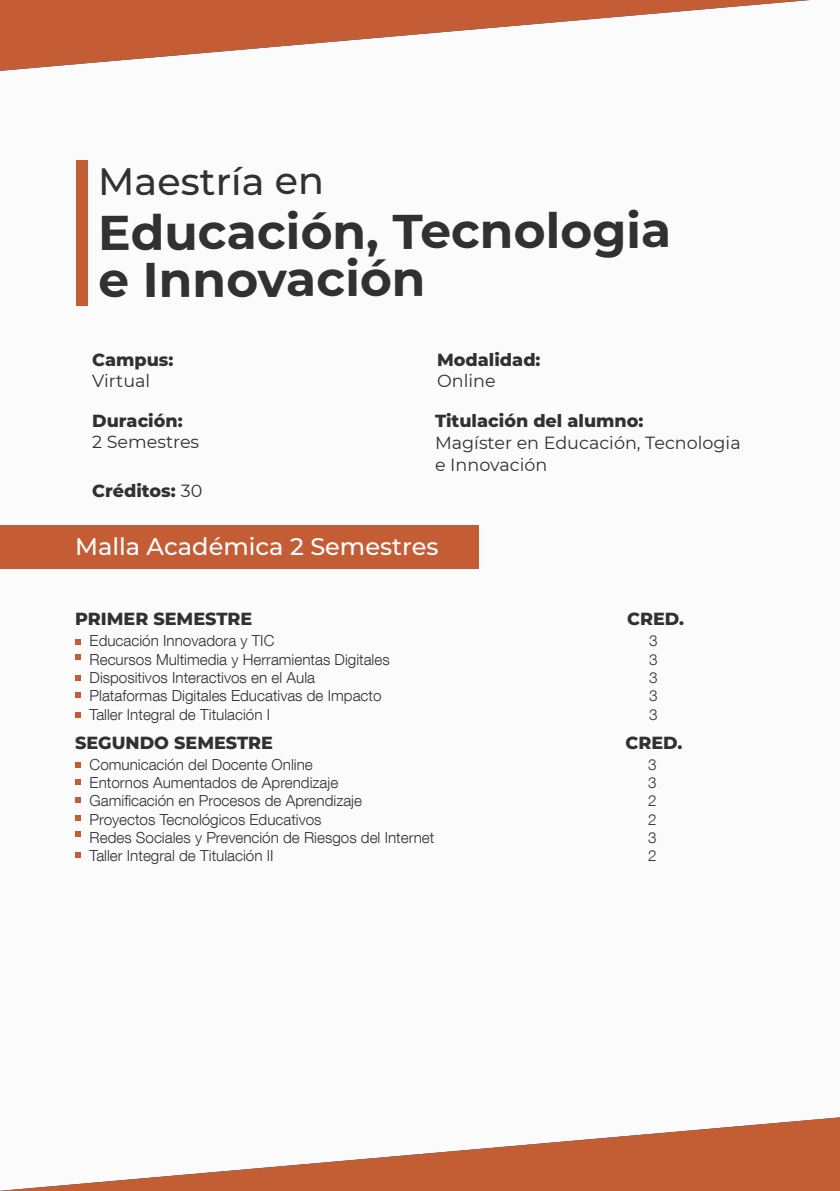
<style>
.page{position:relative;width:840px;height:1191px;background:#fff}
.page>*{position:absolute;margin:0;border:0;box-sizing:border-box;transform-origin:0 0}
.t1{font:700 48.8px/47.8px "Montserrat";letter-spacing:-.005em;color:#323132}
.t2{font:500 38px "Montserrat";letter-spacing:-.005em;color:#323132}
.t3{font:500 24px "Montserrat";color:#fff}
.t4{font:800 17.6px "Montserrat";color:#323132}
.t5{font:17.6px/22px "Montserrat";color:#323132}
.t6{font:300 15.2px/18.2px "Helvetica Neue LT Com";color:#323132}
.s1{font-weight:400}
</style>
<div class="page">
<div style="left:0;top:0;width:839px;height:1191px;background:#fcfbfb"></div>
<svg style="left:0;top:0;width:809px;height:71px"></svg>
<svg style="left:0;top:1117px;width:839px;height:74px"></svg>
<div style="left:0;top:525px;width:478px;height:43px;background:#c45d36"></div>
<div style="left:76px;top:160px;width:11px;height:145px;background:#c45d36"></div>
<svg style="left:75px;top:639px;width:6px;height:6px"></svg>
<svg style="left:75px;top:675px;width:6px;height:5px"></svg>
<svg style="left:75px;top:654px;width:6px;height:6px"></svg>
<svg style="left:75px;top:692px;width:6px;height:6px"></svg>
<svg style="left:75px;top:712px;width:6px;height:5px"></svg>
<svg style="left:75px;top:762px;width:6px;height:6px"></svg>
<svg style="left:75px;top:831px;width:6px;height:6px"></svg>
<svg style="left:75px;top:852px;width:6px;height:6px"></svg>
<svg style="left:75px;top:797px;width:6px;height:5px"></svg>
<svg style="left:75px;top:815px;width:6px;height:6px"></svg>
<svg style="left:75px;top:779px;width:6px;height:6px"></svg>
<h2 class="t2" style="left:98px;top:155px;width:227px">Maestría en</h2>
<h1 class="t1" style="left:98px;top:205px;width:574px">Educación, Tecnologia e Innovación</h1>
<p class="t4" style="left:92px;top:347px;width:83px">Campus:</p>
<p class="t5" style="left:92px;top:369px;width:59px">Virtual</p>
<p class="t4" style="left:92px;top:408px;width:92px">Duración:</p>
<p class="t5" style="left:92px;top:430px;width:108px">2 Semestres</p>
<p class="t4" style="left:92px;top:478px;width:112px">Créditos: <span class="s1">30</span></p>
<p class="t4" style="left:437px;top:347px;width:105px">Modalidad:</p>
<p class="t5" style="left:437px;top:369px;width:60px">Online</p>
<p class="t4" style="left:435px;top:408px;width:210px">Titulación del alumno:</p>
<p class="t5" style="left:435px;top:431px;width:307px">Magíster en Educación, Tecnologia e Innovación</p>
<h3 class="t3" style="left:75px;top:530px;width:365px">Malla Académica 2 Semestres</h3>
<p class="t4" style="left:75px;top:606px;width:179px">PRIMER SEMESTRE</p>
<p class="t4" style="left:627px;top:606px;width:58px">CRED.</p>
<p class="t6" style="left:90px;top:631px;width:301px">Educación Innovadora y TIC<br>Recursos Multimedia y Herramientas Digitales Dispositivos Interactivos en el Aula Plataformas Digitales Educativas de Impacto Taller Integral de Titulación I</p>
<p class="t6" style="left:649px;top:631px;width:10px;text-align:justify">3<br>3<br>3<br>3<br>3</p>
<p class="t4" style="left:75px;top:729px;width:199px">SEGUNDO SEMESTRE</p>
<p class="t4" style="left:625px;top:729px;width:58px">CRED.</p>
<p class="t6" style="left:90px;top:755px;width:346px">Comunicación del Docente Online<br>Entornos Aumentados de Aprendizaje<br>Gamificación en Procesos de Aprendizaje<br>Proyectos Tecnológicos Educativos<br>Redes Sociales y Prevención de Riesgos del Internet Taller Integral de Titulación II</p>
<p class="t6" style="left:647px;top:755px;width:10px;text-align:justify">3<br>3<br>2<br>2<br>3<br>2</p>
</div>
